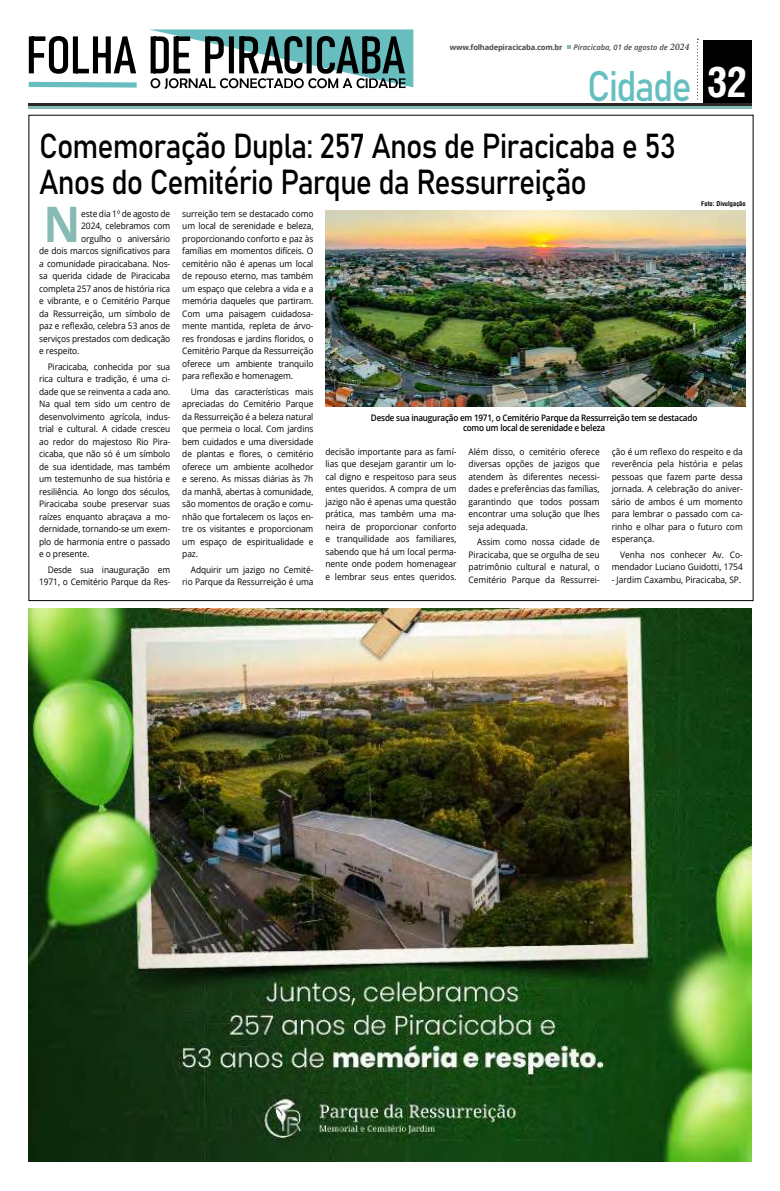
<style>
.page{position:relative;width:780px;height:1191px;background:#fff}
.page>*{position:absolute;margin:0;border:0;box-sizing:border-box;transform-origin:0 0}
.t1{font:700 48.9px "Open Sans";color:#85bbb3;scale:.93 1}
.t2{font:42.1px "Bahnschrift";letter-spacing:-.045em;color:#67bec0;scale:.89 1}
.t3{font:34.2px/36.2px "Bahnschrift";letter-spacing:-.03em;color:#000;scale:.88 1}
.t4{font:9px/12.5px "Open Sans";letter-spacing:-.01em;color:#000;text-align:justify;scale:.93 1}
.t5{font:600 9px/9.5px "Open Sans";letter-spacing:-.025em;color:#000;text-align:center;scale:.9 1}
.t6{font:700 7.6px "Open Sans";letter-spacing:-.025em;color:#4a4948}
.t7{font:700 6.5px "Arena Condensed";color:#000}
.s1{font-weight:600;font-style:italic}
.s2{font-family:"Minion Pro";font-weight:600;font-style:italic;font-size:10.1px}
.s3{font-family:"Arena Condensed";font-weight:700;font-size:40.6px;color:#fff}
</style>
<div class="page">
<div style="left:703px;top:40px;width:48px;height:65px;background:#000"></div>
<hr style="left:28px;top:106px;width:723px;height:2px;background:#85bbb3">
<hr style="left:28px;top:103px;width:723px;height:3px;background:#2c2824">
<svg style="left:697px;top:39px;width:1px;height:61px"></svg>
<svg style="left:28px;top:29px;width:385px;height:60px"></svg>
<svg style="left:567px;top:45px;width:3px;height:4px"></svg>
<img style="left:28px;top:609px;width:723px;height:552px">
<img style="left:325px;top:210px;width:420px;height:197px">
<p class="t6" style="left:449px;top:42px;width:241px">www.folhadepiracicaba.com.br <span class="s1">Piracicaba, 01 de agosto de</span> <span class="s2">2024</span></p>
<h2 class="t2" style="left:587px;top:54px;width:181px">Cidade <span class="s3">32</span></h2>
<h3 class="t3" style="left:39px;top:126px;width:725px">Comemoração Dupla: 257 Anos de Piracicaba e 53<br>Anos do Cemitério Parque da Ressurreição</h3>
<p class="t7" style="left:701px;top:199px;width:46px">Foto: Divulgação</p>
<h1 class="t1" style="left:43px;top:189px;width:41px">N</h1>
<p class="t4" style="left:81px;top:207px;width:97px">este dia 1º de agosto de</p>
<p class="t4" style="left:182px;top:207px;width:142px">surreição tem se destacado como um local de serenidade e beleza, proporcionando conforto e paz às famílias em momentos difíceis. O cemitério não é apenas um local de repouso eterno, mas também um espaço que celebra a vida e a memória daqueles que partiram.<br>Com uma paisagem cuidadosa&shy;mente mantida, repleta de árvo&shy;res frondosas e jardins floridos, o Cemitério Parque da Ressurreição oferece um ambiente tranquilo para reflexão e homenagem.</p>
<p class="t4" style="left:182px;top:385px;width:142px;text-indent:9px">Uma das características mais apreciadas do Cemitério Parque da Ressurreição é a beleza natural que permeia o local. Com jardins bem cuidados e uma diversidade de plantas e flores, o cemitério oferece um ambiente acolhedor e sereno. As missas diárias às 7h da manhã, abertas à comunidade, são momentos de oração e comu&shy;nhão que fortalecem os laços en&shy;tre os visitantes e proporcionam um espaço de espiritualidade e paz.</p>
<p class="t4" style="left:182px;top:563px;width:142px;text-align:right">Adquirir um jazigo no Cemité&shy;rio Parque da Ressurreição é uma</p>
<p class="t4" style="left:81px;top:219px;width:97px">2024, celebramos com</p>
<p class="t4" style="left:81px;top:232px;width:97px">orgulho o aniversário</p>
<p class="t4" style="left:39px;top:244px;width:142px">de dois marcos significativos para</p>
<p class="t4" style="left:39px;top:257px;width:142px">a comunidade piracicabana. Nos-</p>
<p class="t4" style="left:39px;top:269px;width:142px">sa querida cidade de Piracicaba</p>
<p class="t4" style="left:39px;top:282px;width:142px">completa 257 anos de história rica</p>
<p class="t4" style="left:39px;top:294px;width:142px">e vibrante, e o Cemitério Parque</p>
<p class="t4" style="left:39px;top:307px;width:142px">da Ressurreição, um símbolo de</p>
<p class="t4" style="left:39px;top:319px;width:142px">paz e reflexão, celebra 53 anos de</p>
<p class="t4" style="left:39px;top:332px;width:142px">serviços prestados com dedicação</p>
<p class="t4" style="left:39px;top:344px;width:45px">e respeito.</p>
<p class="t4" style="left:39px;top:360px;width:142px;text-indent:9px">Piracicaba, conhecida por sua rica cultura e tradição, é uma ci&shy;dade que se reinventa a cada ano.<br>Na qual tem sido um centro de desenvolvimento agrícola, indus&shy;trial e cultural. A cidade cresceu ao redor do majestoso Rio Pira&shy;cicaba, que não só é um símbolo de sua identidade, mas também um testemunho de sua história e resiliência. Ao longo dos séculos, Piracicaba soube preservar suas raízes enquanto abraçava a mo&shy;dernidade, tornando-se um exem&shy;plo de harmonia entre o passado e o presente.</p>
<p class="t4" style="left:39px;top:563px;width:142px;text-align:right">Desde sua inauguração em<br>1971, o Cemitério Parque da Res-</p>
<p class="t5" style="left:371px;top:413px;width:364px">Desde sua inauguração em 1971, o Cemitério Parque da Ressurreição tem se destacado como um local de serenidade e beleza</p>
<p class="t4" style="left:611px;top:445px;width:142px">ção é um reflexo do respeito e da reverência pela história e pelas pessoas que fazem parte dessa jornada. A celebração do aniver&shy;sário de ambos é um momento para lembrar o passado com ca&shy;rinho e olhar para o futuro com esperança.</p>
<p class="t4" style="left:611px;top:548px;width:142px;text-align:right">Venha nos conhecer Av. Co&shy;mendador Luciano Guidotti, 1754</p>
<p class="t4" style="left:611px;top:573px;width:141px">- Jardim Caxambu, Piracicaba, SP.</p>
<p class="t4" style="left:325px;top:445px;width:142px">decisão importante para as famí&shy;lias que desejam garantir um lo&shy;cal digno e respeitoso para seus entes queridos. A compra de um jazigo não é apenas uma questão prática, mas também uma ma&shy;neira de proporcionar conforto e tranquilidade aos familiares, sabendo que há um local perma&shy;nente onde podem homenagear e lembrar seus entes queridos.</p>
<p class="t4" style="left:468px;top:445px;width:142px">Além disso, o cemitério oferece diversas opções de jazigos que atendem às diferentes necessi&shy;dades e preferências das famílias, garantindo que todos possam encontrar uma solução que lhes seja adequada.</p>
<p class="t4" style="left:468px;top:535px;width:142px;text-indent:9px">Assim como nossa cidade de Piracicaba, que se orgulha de seu patrimônio cultural e natural, o Cemitério Parque da Ressurrei-</p>
</div>
